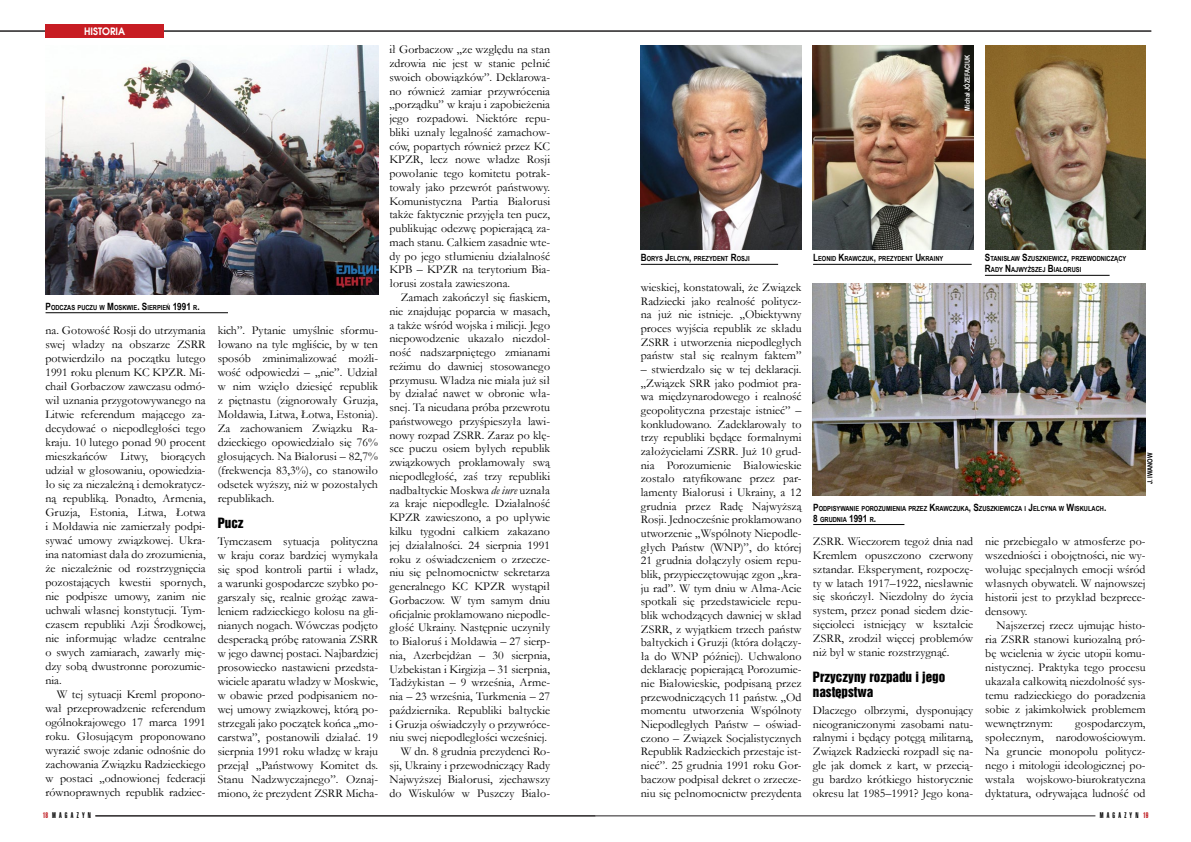
<style>
.page{position:relative;width:1191px;height:842px;background:#fff}
.page>*{position:absolute;margin:0;border:0;box-sizing:border-box;transform-origin:0 0}
.t1{font:13px/15px "PL Switzerland Inserat Plain";color:#000}
.t2{font:12px/14px "Garamond";color:#000;text-align:justify}
.t3{font:700 10px "PL Avalon";color:#fff;scale:.95 1}
.t4{font:8px "Helios Ultra Compressed";letter-spacing:.4em;color:#000}
.t5{font:700 7px/11px "Arial Narrow";color:#000}
.t6{font:700 7px "Arial Narrow";color:#fff}
.t7{font:700 7px "Arial Narrow";color:#000}
.s1{font-size:10px}
.s2{font-style:italic}
.s3{color:#bc151b}
</style>
<div class="page">
<hr style="left:595px;top:816px;width:500px;height:1px;background:#221f20">
<hr style="left:95px;top:816px;width:500px;height:1px;background:#221f20">
<hr style="left:0;top:31px;width:1151px;height:1px;background:#221f20">
<img style="left:813px;top:283px;width:332px;height:213px">
<img style="left:641px;top:45px;width:160px;height:204px">
<img style="left:813px;top:45px;width:160px;height:204px">
<hr style="left:641px;top:264px;width:137px;height:1px;background:#000">
<hr style="left:813px;top:264px;width:158px;height:1px;background:#000">
<hr style="left:985px;top:275px;width:124px;height:1px;background:#000">
<hr style="left:813px;top:524px;width:91px;height:1px;background:#000">
<img style="left:985px;top:45px;width:160px;height:204px">
<div style="left:45px;top:24px;width:118px;height:14px;background:#c71d23"></div>
<img style="left:45px;top:45px;width:333px;height:250px">
<hr style="left:46px;top:313px;width:182px;height:1px;background:#000">
<p class="t3" style="left:84px;top:25px;width:45px">HISTORIA</p>
<p class="t5" style="left:46px;top:301px;width:156px"><span class="s1">P</span>ODCZAS PUCZU W <span class="s1">M</span>OSKWIE<span class="s1">. S</span>IERPIEŃ <span class="s1">1991</span> R<span class="s1">.</span></p>
<p class="t2" style="left:45px;top:323px;width:162px">na. Gotowość Rosji do utrzymania swej władzy na obszarze ZSRR potwierdziło na początku lutego 1991 roku plenum KC KPZR. Mi&shy;chaił Gorbaczow zawczasu odmó&shy;wił uznania przygotowywanego na Litwie referendum mającego za&shy;decydować o niepodległości tego kraju. 10 lutego ponad 90 procent mieszkańców Litwy, biorących udział w głosowaniu, opowiedzia&shy;ło się za niezależną i demokratycz&shy;ną republiką. Ponadto, Armenia, Gruzja, Estonia, Litwa, Łotwa i Mołdawia nie zamierzały podpi&shy;sywać umowy związkowej. Ukra&shy;ina natomiast dała do zrozumienia, że niezależnie od rozstrzygnięcia pozostających kwestii spornych, nie podpisze umowy, zanim nie uchwali własnej konstytucji. Tym&shy;czasem republiki Azji Środkowej, nie informując władze centralne o swych zamiarach, zawarły mię&shy;dzy sobą dwustronne porozumie&shy;nia.</p>
<p class="t2" style="left:45px;top:687px;width:162px;text-indent:11px">W tej sytuacji Kreml propono&shy;wał przeprowadzenie referendum ogólnokrajowego 17 marca 1991 roku. Głosującym proponowano wyrazić swoje zdanie odnośnie do zachowania Związku Radzieckiego w postaci „odnowionej federacji równoprawnych republik radziec-</p>
<p class="t2" style="left:218px;top:323px;width:162px">kich”. Pytanie umyślnie sformu&shy;łowano na tyle mgliście, by w ten sposób zminimalizować możli&shy;wość odpowiedzi – „nie”. Udział w nim wzięło dziesięć republik z piętnastu (zignorowały Gruzja, Mołdawia, Litwa, Łotwa, Estonia).<br>Za zachowaniem Związku Ra&shy;dzieckiego opowiedziało się 76% głosujących. Na Białorusi – 82,7% (frekwencja 83,3%), co stanowiło odsetek wyższy, niż w pozostałych republikach.</p>
<p class="t1" style="left:218px;top:515px;width:27px">Pucz</p>
<p class="t2" style="left:218px;top:534px;width:162px">Tymczasem sytuacja polityczna w kraju coraz bardziej wymykała się spod kontroli partii i władz, a warunki gospodarcze szybko po&shy;garszały się, realnie grożąc zawa&shy;leniem radzieckiego kolosu na gli&shy;nianych nogach. Wówczas podjęto desperacką próbę ratowania ZSRR w jego dawnej postaci. Najbardziej prosowiecko nastawieni przedsta&shy;wiciele aparatu władzy w Moskwie, w obawie przed podpisaniem no&shy;wej umowy związkowej, którą po&shy;strzegali jako początek końca „mo&shy;carstwa”, postanowili działać. 19 sierpnia 1991 roku władzę w kraju przejął „Państwowy Komitet ds.<br>Stanu Nadzwyczajnego”. Oznaj&shy;miono, że prezydent ZSRR Micha-</p>
<p class="t2" style="left:389px;top:42px;width:162px">ił Gorbaczow „ze względu na stan zdrowia nie jest w stanie pełnić swoich obowiązków”. Deklarowa&shy;no również zamiar przywrócenia „porządku” w kraju i zapobieżenia jego rozpadowi. Niektóre repu&shy;bliki uznały legalność zamachow&shy;ców, popartych również przez KC KPZR, lecz nowe władze Rosji powołanie tego komitetu potrak&shy;towały jako przewrót państwowy.<br>Komunistyczna Partia Białorusi także faktycznie przyjęła ten pucz, publikując odezwę popierającą za&shy;mach stanu. Całkiem zasadnie wte&shy;dy po jego stłumieniu działalność KPB – KPZR na terytorium Bia&shy;łorusi została zawieszona.</p>
<p class="t2" style="left:389px;top:290px;width:162px;text-align:right">Zamach zakończył się fiaskiem, nie znajdując poparcia w masach, a także wśród wojska i milicji. Jego niepowodzenie ukazało niezdol&shy;ność nadszarpniętego zmianami reżimu do dawniej stosowanego przymusu. Władza nie miała już sił by działać nawet w obronie wła&shy;snej. Ta nieudana próba przewrotu państwowego przyśpieszyła lawi&shy;nowy rozpad ZSRR. Zaraz po klę&shy;sce puczu osiem byłych republik związkowych proklamowały swą niepodległość, zaś trzy republiki nadbałtyckie Moskwa <span class="s2">de iure</span> uznała za kraje niepodległe. Działalność<br>KPZR zawieszono, a po upływie kilku tygodni całkiem zakazano jej działalności. 24 sierpnia 1991 roku z oświadczeniem o zrzecze&shy;niu się pełnomocnictw sekretarza generalnego KC KPZR wystąpił<br>Gorbaczow. W tym samym dniu oficjalnie proklamowano niepodle&shy;głość Ukrainy. Następnie uczyniły to Białoruś i Mołdawia – 27 sierp&shy;nia, Azerbejdżan – 30 sierpnia,<br>Uzbekistan i Kirgizja – 31 sierpnia,<br>Tadżykistan – 9 września, Arme&shy;nia – 23 września, Turkmenia – 27 października. Republiki bałtyckie i Gruzja oświadczyły o przywróce&shy;niu swej niepodległości wcześniej.<br>W dn. 8 grudnia prezydenci Ro&shy;sji, Ukrainy i przewodniczący Rady<br>Najwyższej Białorusi, zjechawszy do Wiskulów w Puszczy Biało-</p>
<p class="t6" style="left:962px;top:111px;width:57px;rotate:-90deg">Michał JÓZEFACIUK</p>
<p class="t5" style="left:641px;top:253px;width:110px"><span class="s1">B</span>ORYS <span class="s1">J</span>ELCYN<span class="s1">,</span> PREZYDENT <span class="s1">R</span>OSJI</p>
<p class="t5" style="left:813px;top:253px;width:132px"><span class="s1">L</span>EONID <span class="s1">K</span>RAWCZUK<span class="s1">,</span> PREZYDENT <span class="s1">U</span> KRAINY</p>
<p class="t5" style="left:985px;top:253px;width:143px"><span class="s1">S</span>TANISŁAW <span class="s1">S</span>ZUSZKIEWICZ<span class="s1">,</span> PRZEWODNICZĄCY<br><span class="s1">R</span>ADY <span class="s1">N</span> AJWYŻSZEJ <span class="s1">B</span>IAŁORUSI</p>
<p class="t2" style="left:641px;top:280px;width:162px;line-height:13.7px">wieskiej, konstatowali, że Związek Radziecki jako realność politycz&shy;na już nie istnieje. „Obiektywny proces wyjścia republik ze składu ZSRR i utworzenia niepodległych państw stał się realnym faktem”</p>
<p class="t2" style="left:641px;top:362px;width:162px;line-height:13.7px">– stwierdzało się w tej deklaracji. „Związek SRR jako podmiot pra&shy;wa międzynarodowego i realność geopolityczna przestaje istnieć” – konkludowano. Zadeklarowały to trzy republiki będące formalnymi założycielami ZSRR. Już 10 grud&shy;nia Porozumienie Białowieskie zostało ratyfikowane przez par&shy;lamenty Białorusi i Ukrainy, a 12 grudnia przez Radę Najwyższą Rosji. Jednocześnie proklamowano utworzenie „Wspólnoty Niepodle&shy;głych Państw (WNP)”, do której 21 grudnia dołączyły osiem repu&shy;blik, przypieczętowując zgon „kra&shy;ju rad”. W tym dniu w Ałma-Acie spotkali się przedstawiciele repu&shy;blik wchodzących dawniej w skład ZSRR, z wyjątkiem trzech państw bałtyckich i Gruzji (która dołączy&shy;ła do WNP później). Uchwalono deklarację popierającą Porozumie&shy;nie Białowieskie, podpisaną przez przewodniczących 11 państw. „Od momentu utworzenia Wspólnoty Niepodległych Państw – oświad&shy;czono – Związek Socjalistycznych Republik Radzieckich przestaje ist&shy;nieć”. 25 grudnia 1991 roku Gor&shy;baczow podpisał dekret o zrzecze&shy;niu się pełnomocnictw prezydenta</p>
<p class="t5" style="left:813px;top:502px;width:294px"><span class="s1">P</span>ODPISYWANIE POROZUMIENIA PRZEZ <span class="s1">K</span>RAWCZUKA<span class="s1">, S</span>ZUSZKIEWICZA I <span class="s1">J</span>ELCYNA W <span class="s1">W</span>ISKULACH<span class="s1">.<br>8</span> GRUDNIA <span class="s1">1991</span> R<span class="s1">.</span></p>
<p class="t7" style="left:1144px;top:484px;width:33px;rotate:-90deg">J. IWANOW</p>
<p class="t2" style="left:813px;top:534px;width:162px">ZSRR. Wieczorem tegoż dnia nad Kremlem opuszczono czerwony sztandar. Eksperyment, rozpoczę&shy;ty w latach 1917–1922, niesławnie się skończył. Niezdolny do życia system, przez ponad siedem dzie&shy;sięcioleci istniejący w kształcie ZSRR, zrodził więcej problemów niż był w stanie rozstrzygnąć.</p>
<p class="t1" style="left:813px;top:669px;width:134px">Przyczyny rozpadu i jego następstwa</p>
<p class="t2" style="left:813px;top:703px;width:162px">Dlaczego olbrzymi, dysponujący nieograniczonymi zasobami natu&shy;ralnymi i będący potęgą militarną, Związek Radziecki rozpadł się na&shy;gle jak domek z kart, w przecią&shy;gu bardzo krótkiego historycznie okresu lat 1985–1991? Jego kona-</p>
<p class="t2" style="left:985px;top:534px;width:162px">nie przebiegało w atmosferze po&shy;wszedniości i obojętności, nie wy&shy;wołując specjalnych emocji wśród własnych obywateli. W najnowszej historii jest to przykład bezprece&shy;densowy.</p>
<p class="t2" style="left:985px;top:618px;width:162px;text-indent:11px">Najszerzej rzecz ujmując histo&shy;ria ZSRR stanowi kuriozalną pró&shy;bę wcielenia w życie utopii komu&shy;nistycznej. Praktyka tego procesu ukazała całkowitą niezdolność sys&shy;temu radzieckiego do poradzenia sobie z jakimkolwiek problemem wewnętrznym:</p>
<p class="t2" style="left:985px;top:716px;width:162px;text-indent:90px">gospodarczym, społecznym, narodowościowym.<br>Na gruncie monopolu politycz&shy;nego i mitologii ideologicznej po&shy;wstała wojskowo-biurokratyczna dyktatura, odrywająca ludność od</p>
<p class="t4" style="left:43px;top:811px;width:50px"><span class="s3">18</span> MAGAZYN</p>
<p class="t4" style="left:1099px;top:810px;width:50px">MAGAZYN <span class="s3">19</span></p>
</div>
